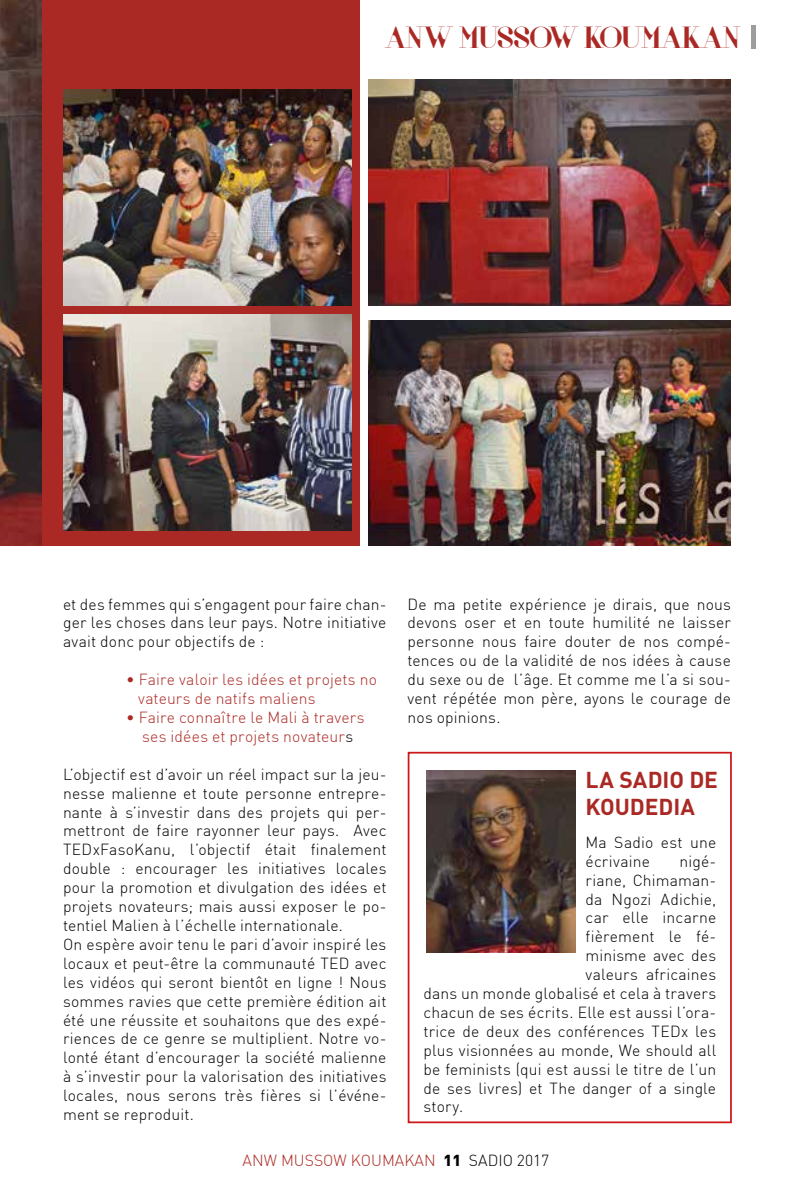
<style>
.page{position:relative;width:794px;height:1191px;background:#fff}
.page>*{position:absolute;margin:0;border:0;box-sizing:border-box;transform-origin:0 0}
.t1{font:31.5px "Voor";color:#ab2924}
.t2{font:700 22.75px/27.3px "DIN";letter-spacing:-.005em;color:#ab2924}
.t3{font:300 15.75px/18.9px "DIN";letter-spacing:.01em;color:#000;text-align:justify}
.t4{font:300 15.75px/18.9px "DIN";letter-spacing:.01em;color:#ab2924}
.s1{color:#000}
.s2{font-weight:900;color:#000}
</style>
<div class="page">
<div style="left:0;top:0;width:360px;height:546px;background:#ab2924"></div>
<img style="left:0;top:0;width:42px;height:546px">
<div style="left:751px;top:25px;width:5px;height:24px;background:#9d9d9c"></div>
<img style="left:369px;top:79px;width:362px;height:226px">
<img style="left:369px;top:320px;width:362px;height:226px">
<div style="left:408px;top:752px;width:324px;height:371px;border:2px solid #cd171a"></div>
<img style="left:427px;top:770px;width:148px;height:182px">
<img style="left:63px;top:315px;width:288px;height:216px">
<img style="left:63px;top:89px;width:288px;height:216px">
<h1 class="t1" style="left:385px;top:19px;width:357px">ANW MUSSOW KOUMAKAN</h1>
<p class="t3" style="left:63px;top:594px;width:325px">et des femmes qui s’engagent pour faire chan&shy;ger les choses dans leur pays. N otre initiative avait donc pour objectifs de :</p>
<p class="t4" style="left:138px;top:670px;width:240px;text-indent:-12px">• Faire valoir les idées et projets no vateurs de natifs maliens</p>
<p class="t4" style="left:126px;top:707px;width:240px;text-align:center">• Faire connaître le Mali à travers ses idées et projets novateur<span class="s1">s</span></p>
<p class="t3" style="left:63px;top:764px;width:325px;text-align:left">L’objectif est d’avoir un réel impact sur la jeu&shy;nesse malienne et toute personne entrepre&shy;nante à s’investir dans des projets qui per&shy;mettront de faire rayonner leur pays. Avec TEDxFasoKanu, l’objectif était finalement double : encourager les initiatives locales pour la promotion et divulgation des idées et projets novateurs; mais aussi exposer le po&shy;tentiel Malien à l’échelle internationale.<br>O n espère avoir tenu le pari d’avoir inspiré les locaux et peut-être la communauté TED avec les vidéos qui seront bientôt en ligne ! Nous sommes ravies que cette première édition ait été une réussite et souhaitons que des expé&shy;riences de ce genre se multiplient. Notre vo&shy;lonté étant d’encourager la société malienne à s’investir pour la valorisation des initiatives locales, nous serons très fières si l’événe&shy;ment se reproduit.</p>
<p class="t3" style="left:407px;top:594px;width:325px">De ma petite expérience je dirais, que nous devons oser et en toute humilité ne laisser personne nous faire douter de nos compé&shy;tences ou de la validité de nos idées à cause du sexe ou de l’âge. Et comme me l’a si sou&shy;vent répétée mon père, ayons le courage de nos opinions.</p>
<h2 class="t2" style="left:585px;top:765px;width:134px">LA SADIO DE<br>KOUDEDIA</h2>
<p class="t3" style="left:585px;top:832px;width:132px">Ma Sadio est une écrivaine</p>
<p class="t3" style="left:679px;top:851px;width:38px">nigé-</p>
<p class="t3" style="left:585px;top:870px;width:132px">riane, Chimaman-</p>
<p class="t3" style="left:585px;top:889px;width:132px">da Ngozi Adichie,</p>
<p class="t3" style="left:585px;top:908px;width:132px">car elle incarne</p>
<p class="t3" style="left:585px;top:927px;width:132px">fièrement le fé-</p>
<p class="t3" style="left:585px;top:946px;width:132px">minisme avec des</p>
<p class="t3" style="left:585px;top:965px;width:132px">valeurs africaines</p>
<p class="t3" style="left:423px;top:983px;width:294px">dans un monde globalisé et cela à travers</p>
<p class="t3" style="left:423px;top:1002px;width:294px">chacun de ses écrits. Elle est aussi l’ora-</p>
<p class="t3" style="left:423px;top:1021px;width:294px">trice de deux des conférences TEDx les</p>
<p class="t3" style="left:423px;top:1040px;width:294px">plus visionnées au monde, We should all</p>
<p class="t3" style="left:423px;top:1059px;width:294px">be feminists (qui est aussi le titre de l’un</p>
<p class="t3" style="left:423px;top:1078px;width:294px">de ses livres) et The danger of a single</p>
<p class="t3" style="left:423px;top:1097px;width:41px">story.</p>
<p class="t4" style="left:243px;top:1151px;width:308px">Anw Mussow Koumakan <span class="s2">11</span> <span class="s1">sadio 2017</span></p>
</div>
